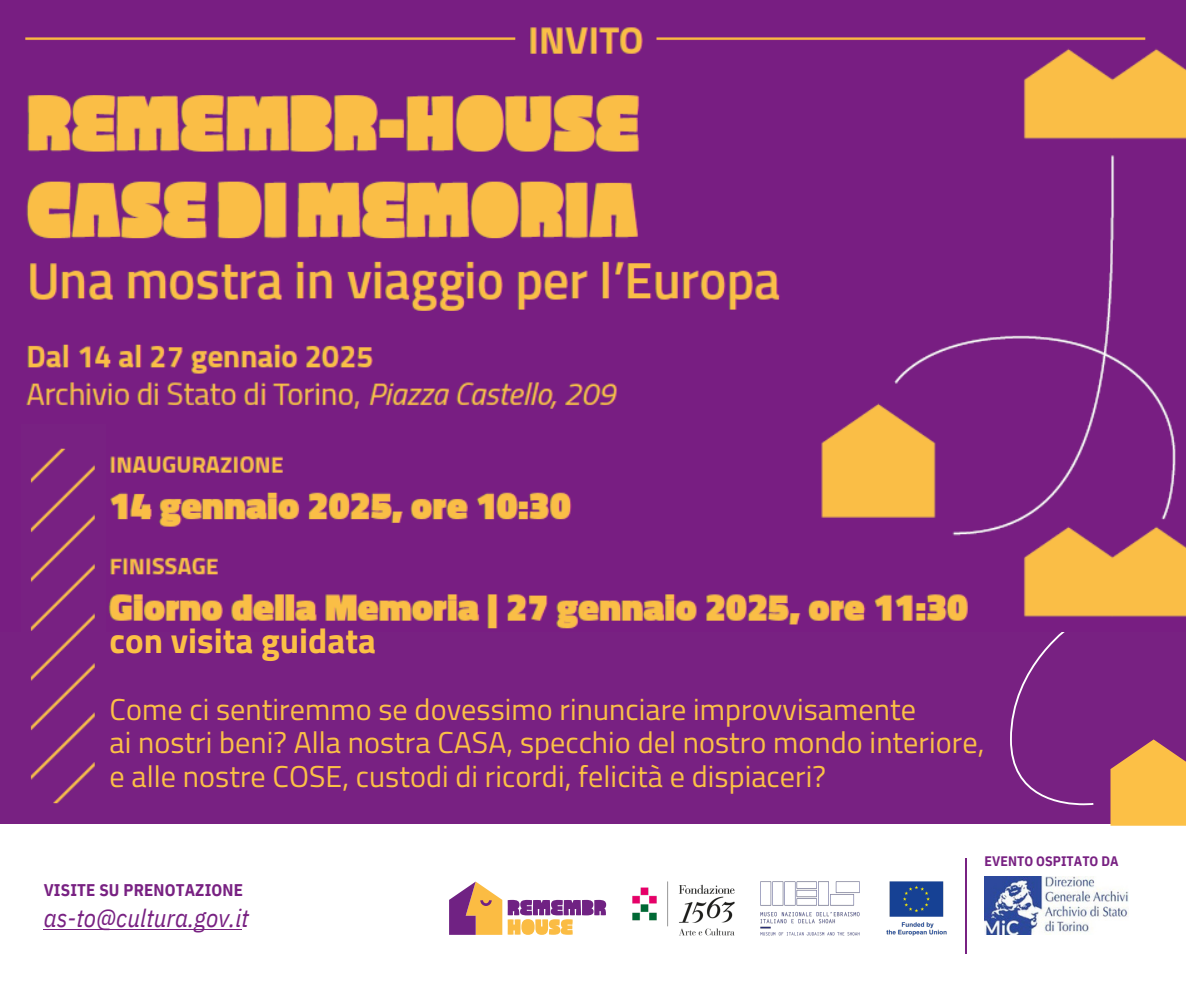
<style>
.page{position:relative;width:1186px;height:985px;background:#fff}
.page>*{position:absolute;margin:0;border:0;box-sizing:border-box;transform-origin:0 0}
.t1{font:700 35px "Titillium Web";color:#fcc046}
.t2{font:30.25px/33.8px "Titillium Web";color:#fcc046}
.t3{font:italic 25px "IBM Plex Sans Cond";color:#782182}
.t4{font:700 16.88px "IBM Plex Sans Cond";letter-spacing:.01em;color:#782182}
.t5{font:700 13.75px "IBM Plex Sans Cond";letter-spacing:.005em;color:#782182}
</style>
<div class="page">
<hr style="left:44px;top:928px;width:198px;height:1px;background:#782182">
<svg style="left:449px;top:881px;width:53px;height:53px"></svg>
<svg style="left:508px;top:899px;width:98px;height:35px"></svg>
<img style="left:632px;top:881px;width:103px;height:55px">
<img style="left:760px;top:881px;width:100px;height:55px">
<img style="left:886px;top:881px;width:61px;height:55px">
<div style="left:0;top:0;width:1186px;height:823px;background:#782182"></div>
<svg style="left:1110px;top:739px;width:76px;height:86px"></svg>
<svg style="left:1010px;top:632px;width:83px;height:173px"></svg>
<img style="left:984px;top:876px;width:145px;height:58px">
<hr style="left:965px;top:858px;width:1px;height:96px;background:#782182">
<img style="left:25px;top:27px;width:1161px;height:602px">
<img style="left:25px;top:424px;width:80px;height:380px">
<p class="t1" style="left:110px;top:613px;width:268px">con visita guidata</p>
<p class="t2" style="left:110px;top:691px;width:876px">Come ci sentiremmo se dovessimo rinunciare improvvisamente<br>ai nostri beni? Alla nostra CASA, specchio del nostro mondo interiore, e alle nostre COSE, custodi di ricordi, felicità e dispiaceri?</p>
<h1 class="t4" style="left:44px;top:878px;width:201px">VISITE SU PRENOTAZIONE</h1>
<h1 class="t3" style="left:44px;top:900px;width:207px">as-to@cultura.gov.it</h1>
<h2 class="t5" style="left:984px;top:852px;width:136px">EVENTO OSPITATO DA</h2>
</div>
